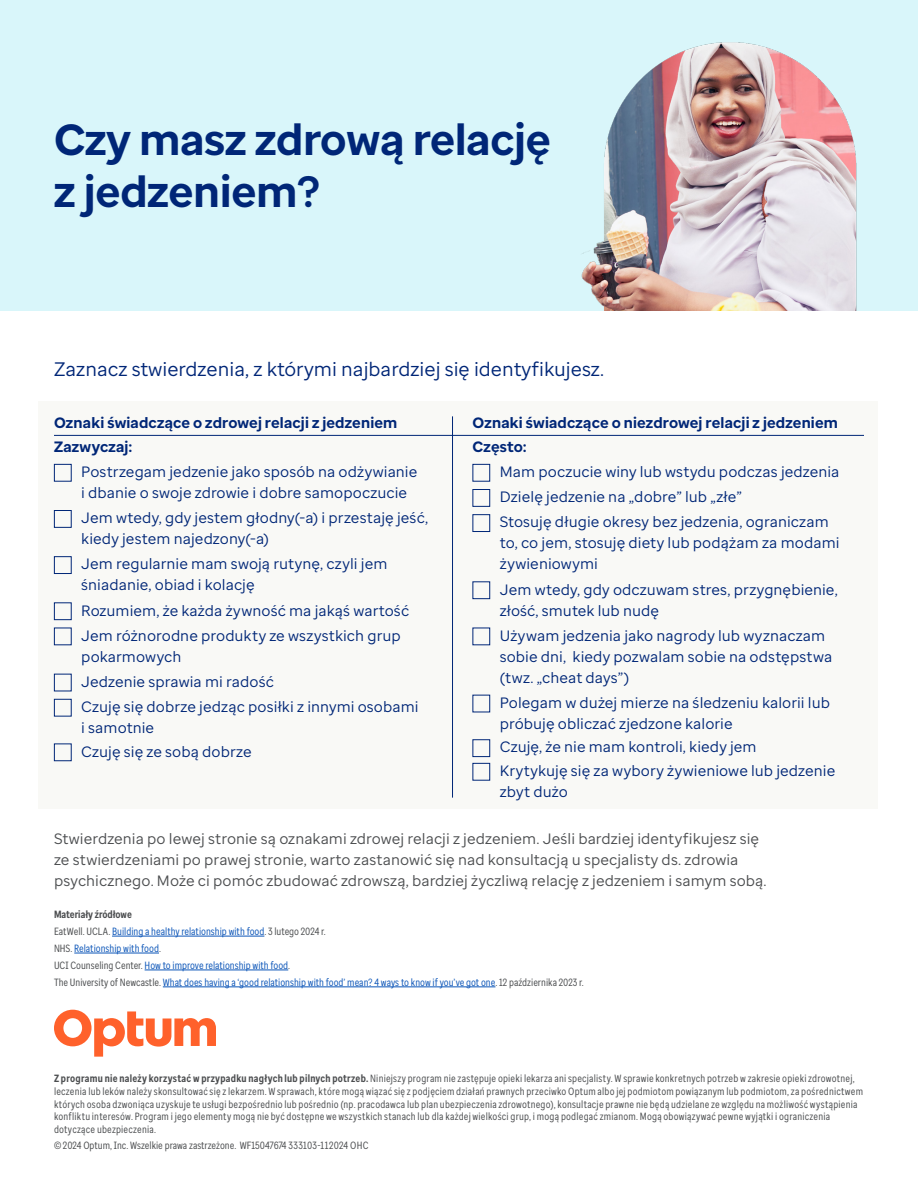
<style>
.page{position:relative;width:918px;height:1188px;background:#fff}
.page>*{position:absolute;margin:0;border:0;box-sizing:border-box;transform-origin:0 0}
.t1{font:700 43.5px/52.2px "Enterprise Sans";color:#002677}
.t2{font:19.5px "Enterprise Sans";color:#002677}
.Arial-Body{font:15px/21px "Enterprise Sans";letter-spacing:.005em;color:#002677}
.Body{font:15px/21px "Enterprise Sans";letter-spacing:.005em;color:#4b4d4f}
.Arial-Body-2{font:700 15px "Enterprise Sans";letter-spacing:.01em;color:#002677}
.t3{font:10.5px/12.6px "Enterprise Sans Cond";letter-spacing:.02em;color:#4b4d4f}
.t4{font:10.5px "Enterprise Sans Cond";color:#0c55b8}
.t5{font:10.5px "Enterprise Sans Cond";color:#4b4d4f}
.t6{font:700 10.5px "Enterprise Sans Cond";color:#4b4d4f}
.s1{color:#4b4d4f}
.s2{font-weight:700}
</style>
<div class="page">
<div style="left:39px;top:401px;width:839px;height:408px;background:#f9f9f6"></div>
<div style="left:0;top:0;width:918px;height:310px;background:#d9f6fa"></div>
<svg style="left:54px;top:1010px;width:162px;height:47px"></svg>
<img style="left:581px;top:42px;width:276px;height:268px">
<div style="left:54px;top:464px;width:18px;height:18px;border:1px solid #002677"></div>
<div style="left:54px;top:510px;width:18px;height:18px;border:1px solid #002677"></div>
<div style="left:54px;top:556px;width:18px;height:18px;border:1px solid #002677"></div>
<div style="left:54px;top:602px;width:18px;height:18px;border:1px solid #002677"></div>
<div style="left:54px;top:628px;width:18px;height:17px;border:1px solid #002677"></div>
<div style="left:54px;top:674px;width:18px;height:17px;border:1px solid #002677"></div>
<div style="left:54px;top:699px;width:18px;height:18px;border:1px solid #002677"></div>
<div style="left:54px;top:744px;width:18px;height:17px;border:1px solid #002677"></div>
<div style="left:472px;top:464px;width:18px;height:18px;border:1px solid #002677"></div>
<div style="left:472px;top:489px;width:18px;height:18px;border:1px solid #002677"></div>
<div style="left:472px;top:514px;width:18px;height:18px;border:1px solid #002677"></div>
<div style="left:472px;top:581px;width:18px;height:18px;border:1px solid #002677"></div>
<div style="left:472px;top:628px;width:18px;height:17px;border:1px solid #002677"></div>
<div style="left:472px;top:695px;width:18px;height:17px;border:1px solid #002677"></div>
<div style="left:472px;top:739px;width:18px;height:18px;border:1px solid #002677"></div>
<div style="left:472px;top:763px;width:18px;height:18px;border:1px solid #002677"></div>
<hr style="left:54px;top:435px;width:810px;height:1px;background:#002677">
<hr style="left:452px;top:416px;width:1px;height:382px;background:#002677">
<hr style="left:112px;top:936px;width:152px;height:1px;background:#0c55b8">
<hr style="left:74px;top:953px;width:85px;height:1px;background:#0c55b8">
<hr style="left:145px;top:970px;width:143px;height:1px;background:#0c55b8">
<hr style="left:163px;top:987px;width:332px;height:1px;background:#0c55b8">
<p class="t1" style="left:54px;top:113px;width:498px">Czy masz zdrową relację z jedzeniem?</p>
<p class="t2" style="left:54px;top:356px;width:552px">Zaznacz stwierdzenia, z którymi najbardziej się identyfikujesz.</p>
<p class="Arial-Body-2" style="left:54px;top:413px;width:345px">Oznaki świadczące o zdrowej relacji z jedzeniem</p>
<p class="Arial-Body-2" style="left:54px;top:437px;width:80px">Zazwyczaj:</p>
<p class="Arial-Body" style="left:81px;top:461px;width:338px">Postrzegam jedzenie jako sposób na odżywianie i dbanie o swoje zdrowie i dobre samopoczucie</p>
<p class="Arial-Body" style="left:81px;top:507px;width:348px">Jem wtedy, gdy jestem głodny(-a) i przestaję jeść, kiedy jestem najedzony(-a)</p>
<p class="Arial-Body" style="left:81px;top:553px;width:308px">Jem regularnie mam swoją rutynę, czyli jem śniadanie, obiad i kolację</p>
<p class="Arial-Body" style="left:81px;top:600px;width:329px">Rozumiem, że każda żywność ma jakąś wartość</p>
<p class="Arial-Body" style="left:81px;top:625px;width:321px">Jem różnorodne produkty ze wszystkich grup pokarmowych</p>
<p class="Arial-Body" style="left:81px;top:671px;width:194px">Jedzenie sprawia mi radość</p>
<p class="Arial-Body" style="left:81px;top:696px;width:339px">Czuję się dobrze jedząc posiłki z innymi osobami i samotnie</p>
<p class="Arial-Body" style="left:81px;top:741px;width:172px">Czuję się ze sobą dobrze</p>
<p class="Arial-Body-2" style="left:472px;top:413px;width:367px">Oznaki świadczące o niezdrowej relacji z jedzeniem</p>
<p class="Arial-Body-2" style="left:472px;top:437px;width:56px">Często:</p>
<p class="Arial-Body" style="left:500px;top:461px;width:341px">Mam poczucie winy lub wstydu podczas jedzenia</p>
<p class="Arial-Body" style="left:500px;top:486px;width:244px">Dzielę jedzenie na „dobre” lub „złe”</p>
<p class="Arial-Body" style="left:500px;top:511px;width:341px">Stosuję długie okresy bez jedzenia, ograniczam to, co jem, stosuję diety lub podążam za modami żywieniowymi</p>
<p class="Arial-Body" style="left:500px;top:579px;width:340px">Jem wtedy, gdy odczuwam stres, przygnębienie, złość, smutek lub nudę</p>
<p class="Arial-Body" style="left:500px;top:625px;width:334px">Używam jedzenia jako nagrody lub wyznaczam sobie dni, kiedy pozwalam sobie na odstępstwa (twz. „cheat days”)</p>
<p class="Arial-Body" style="left:500px;top:692px;width:332px">Polegam w dużej mierze na śledzeniu kalorii lub próbuję obliczać zjedzone kalorie</p>
<p class="Arial-Body" style="left:500px;top:737px;width:258px">Czuję, że nie mam kontroli, kiedy jem</p>
<p class="Arial-Body" style="left:500px;top:760px;width:337px">Krytykuję się za wybory żywieniowe lub jedzenie zbyt dużo</p>
<p class="Body" style="left:54px;top:828px;width:714px">Stwierdzenia po lewej stronie są oznakami zdrowej relacji z jedzeniem. Jeśli bardziej identyfikujesz się ze stwierdzeniami po prawej stronie, warto zastanowić się nad konsultacją u specjalisty ds. zdrowia psychicznego. Może ci pomóc zbudować zdrowszą, bardziej życzliwą relację z jedzeniem i samym sobą.</p>
<p class="t6" style="left:54px;top:908px;width:80px">Materiały źródłowe</p>
<p class="t4" style="left:54px;top:925px;width:273px"><span class="s1">EatWell. UCLA.</span> Building a healthy relationship with food<span class="s1">. 3 lutego 2024 r.</span></p>
<p class="t4" style="left:54px;top:942px;width:108px"><span class="s1">NHS.</span> Relationship with food<span class="s1">.</span></p>
<p class="t4" style="left:54px;top:958px;width:238px"><span class="s1">UCI Counseling Center.</span> How to improve relationship with food<span class="s1">.</span></p>
<p class="t4" style="left:54px;top:975px;width:531px"><span class="s1">The University of Newcastle.</span> What does having a ‘good relationship with food’ mean? 4 ways to know if you’ve got one<span class="s1">. 12 października 2023 r.</span></p>
<p class="t3" style="left:54px;top:1072px;width:811px"><span class="s2">Z programu nie należy korzystać w przypadku nagłych lub pilnych potrzeb.</span> Niniejszy program nie zastępuje opieki lekarza ani specjalisty. W sprawie konkretnych potrzeb w zakresie opieki zdrowotnej, leczenia lub leków należy skonsultować się z lekarzem. W sprawach, które mogą wiązać się z podjęciem działań prawnych przeciwko Optum albo jej podmiotom powiązanym lub podmiotom, za pośrednictwem których osoba dzwoniąca uzyskuje te usługi bezpośrednio lub pośrednio (np. pracodawca lub plan ubezpieczenia zdrowotnego), konsultacje prawne nie będą udzielane ze względu na możliwość wystąpienia konfliktu interesów. Program i jego elementy mogą nie być dostępne we wszystkich stanach lub dla każdej wielkości grup, i mogą podlegać zmianom. Mogą obowiązywać pewne wyjątki i ograniczenia dotyczące ubezpieczenia.</p>
<p class="t5" style="left:54px;top:1138px;width:316px">© 2024 Optum, Inc. Wszelkie prawa zastrzeżone. WF15047674 333103-112024 OHC</p>
</div>
